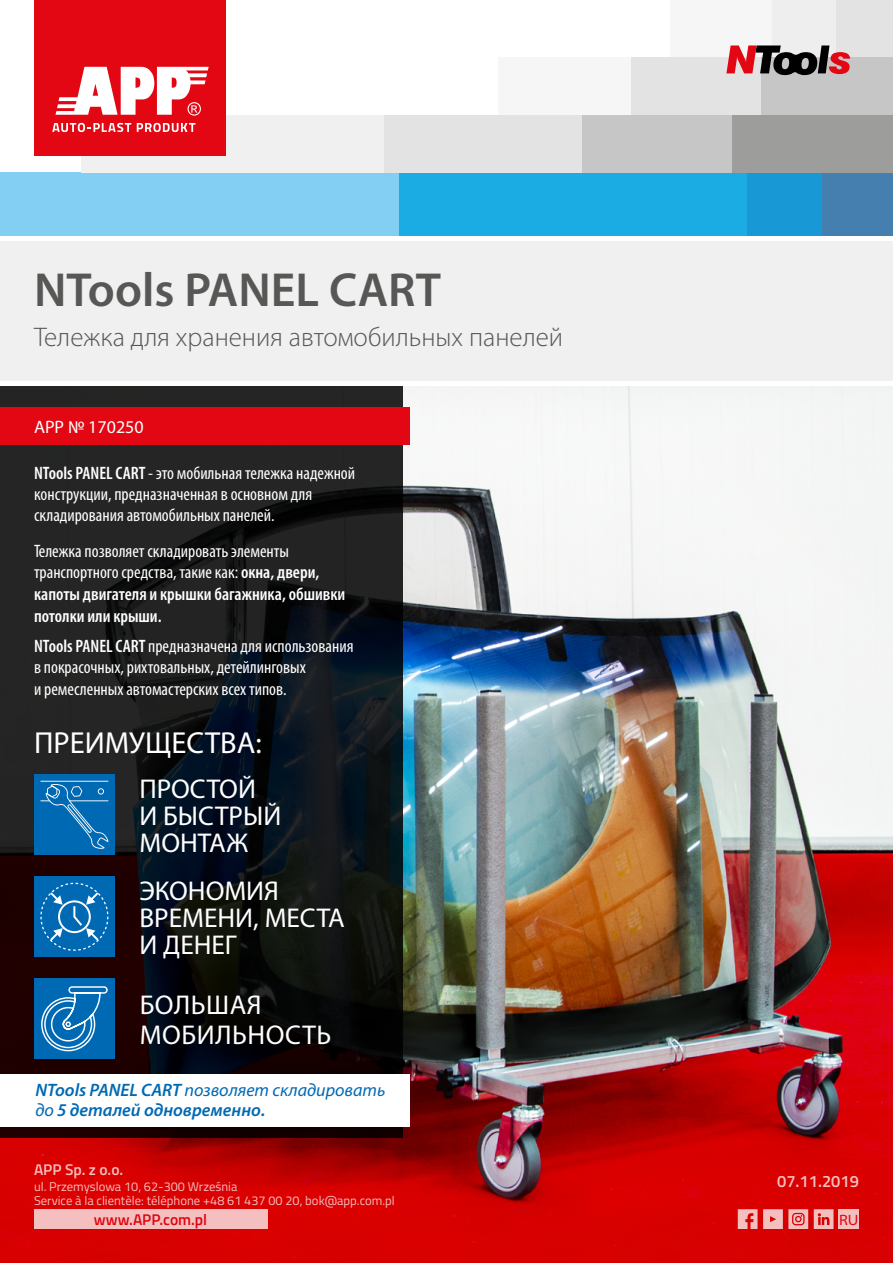
<style>
.page{position:relative;width:893px;height:1263px;background:#fff}
.page>*{position:absolute;margin:0;border:0;box-sizing:border-box;transform-origin:0 0}
.t1{font:600 48px "Myriad Pro";color:#575756}
.t2{font:30.45px "Myriad Pro";color:#fff}
.t3{font:27.3px/27.3px "Myriad Pro";color:#fff}
.t4{font:27.3px/29.2px "Myriad Pro";letter-spacing:.02em;color:#fff}
.t5{font:300 27px "Myriad Pro";color:#575756}
.t6{font:condensed 18px/21.6px "Myriad Pro";color:#fff}
.t7{font:italic 600 18px/19.5px "Myriad Pro";color:#0069b4}
.t8{font:18px "Myriad Pro";color:#fff}
.t9{font:600 16.5px "Titillium";color:#fff}
.t10{font:600 15.45px "Titillium";color:#e30613}
.t11{font:600 15.45px "Titillium";color:#fff}
.t12{font:semi-expanded 15px "Myriad Pro";color:#e30613}
.t13{font:12.75px/14.1px "Titillium";color:#fff}
.s1{font-weight:600}
.s2{font-weight:400}
</style>
<div class="page">
<div style="left:727px;top:172px;width:97px;height:64px;background:#1899d6"></div>
<div style="left:398px;top:172px;width:348px;height:64px;background:#1cace4"></div>
<div style="left:0;top:172px;width:399px;height:64px;background:#83cff4"></div>
<div style="left:830px;top:0;width:63px;height:57px;background:#e3e3e3"></div>
<div style="left:746px;top:0;width:90px;height:57px;background:#eee"></div>
<div style="left:670px;top:0;width:101px;height:57px;background:#f6f6f6"></div>
<div style="left:761px;top:57px;width:132px;height:58px;background:#c6c6c6"></div>
<div style="left:629px;top:57px;width:132px;height:58px;background:#e3e3e3"></div>
<div style="left:499px;top:57px;width:132px;height:58px;background:#f6f6f6"></div>
<div style="left:822px;top:172px;width:71px;height:64px;background:#447faf"></div>
<div style="left:732px;top:115px;width:161px;height:57px;background:#9d9d9c"></div>
<div style="left:383px;top:115px;width:205px;height:57px;background:#e3e3e3"></div>
<div style="left:81px;top:115px;width:302px;height:57px;background:#f0f0f0"></div>
<div style="left:583px;top:115px;width:149px;height:57px;background:#c6c6c6"></div>
<div style="left:35px;top:0;width:191px;height:156px;background:#e30613"></div>
<svg style="left:52px;top:123px;width:79px;height:9px"></svg>
<svg style="left:137px;top:123px;width:58px;height:9px"></svg>
<svg style="left:55px;top:67px;width:154px;height:49px"></svg>
<img style="left:0;top:386px;width:893px;height:877px">
<div style="left:0;top:236px;width:893px;height:146px;background:#f0f0f0"></div>
<hr style="left:0;top:236px;width:893px;height:4px;background:#fff">
<svg style="left:738px;top:1209px;width:19px;height:20px"></svg>
<svg style="left:763px;top:1209px;width:45px;height:20px"></svg>
<svg style="left:814px;top:1209px;width:19px;height:20px"></svg>
<div style="left:34px;top:1209px;width:233px;height:20px;background:#f5bfbf"></div>
<div style="left:838px;top:1209px;width:21px;height:20px;background:#f4bfbf"></div>
<svg style="left:0;top:386px;width:403px;height:751px;background:#161618"></svg>
<div style="left:0;top:407px;width:409px;height:37px;background:#e30613"></div>
<div style="left:0;top:1074px;width:409px;height:53px;background:#fff"></div>
<div style="left:34px;top:774px;width:81px;height:81px;background:#0069b4"></div>
<hr style="left:40px;top:781px;width:68px;height:1px;background:#fff">
<svg style="left:40px;top:784px;width:68px;height:65px"></svg>
<div style="left:34px;top:876px;width:81px;height:81px;background:#0069b4"></div>
<svg style="left:40px;top:883px;width:68px;height:68px"></svg>
<div style="left:34px;top:978px;width:81px;height:81px;background:#0069b4"></div>
<svg style="left:41px;top:986px;width:67px;height:66px"></svg>
<svg style="left:726px;top:45px;width:124px;height:30px"></svg>
<h1 class="t1" style="left:34px;top:259px;width:408px">NTools PANEL CART</h1>
<h3 class="t5" style="left:34px;top:321px;width:531px">Тележка для хранения автомобильных панелей</h3>
<p class="t8" style="left:34px;top:416px;width:111px">APP № 170250</p>
<p class="t6" style="left:34px;top:463px;width:323px;line-height:21px"><span class="s1">NTools PANEL CART</span> - это мобильная тележка надежной конструкции, предназначенная в основном для складирования автомобильных панелей.</p>
<p class="t6" style="left:34px;top:540px;width:313px">Тележка позволяет складировать элементы транспортного средства, такие как: <span class="s1">окна, двери, капоты двигателя и крышки багажника, обшивки потолки или крыши.</span></p>
<p class="t6" style="left:34px;top:635px;width:321px"><span class="s1">NTools PANEL CART</span> предназначена для использования в покрасочных, рихтовальных, детейлинговых<br>и ремесленных автомастерских всех типов.</p>
<h2 class="t2" style="left:34px;top:724px;width:229px">ПРЕИМУЩЕСТВА:</h2>
<h3 class="t3" style="left:139px;top:774px;width:143px">ПРОСТОЙ<br>И БЫСТРЫЙ<br>МОНТАЖ</h3>
<h3 class="t3" style="left:139px;top:876px;width:207px">ЭКОНОМИЯ<br>ВРЕМЕНИ, МЕСТА<br>И ДЕНЕГ</h3>
<h3 class="t4" style="left:140px;top:990px;width:193px">БОЛЬШАЯ<br>МОБИЛЬНОСТЬ</h3>
<p class="t7" style="left:35px;top:1080px;width:351px">NTools PANEL CART <span class="s2">позволяет складировать до</span> 5 деталей одновременно.</p>
<p class="t11" style="left:34px;top:1158px;width:91px">APP Sp. z o.o.</p>
<p class="t13" style="left:34px;top:1179px;width:362px">ul. Przemyslowa 10, 62-300 Września<br>Service à la clientèle: téléphone +48 61 437 00 20, bok@app.com.pl</p>
<p class="t10" style="left:94px;top:1208px;width:115px">www.APP.com.pl</p>
<p class="t12" style="left:839px;top:1210px;width:21px">RU</p>
<p class="t9" style="left:777px;top:1169px;width:83px">07.11.2019</p>
</div>
